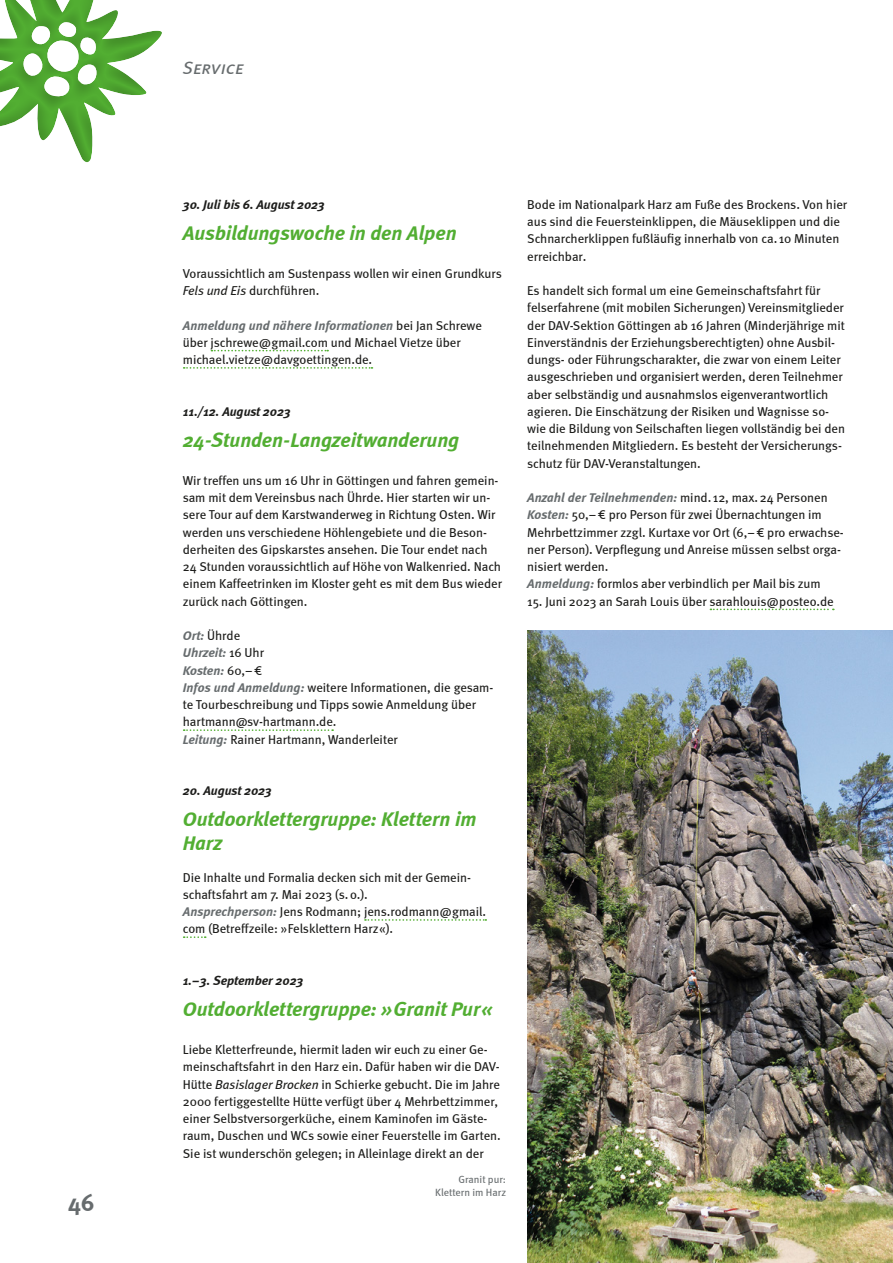
<style>
.page{position:relative;width:893px;height:1263px;background:#fff}
.page>*{position:absolute;margin:0;border:0;box-sizing:border-box;transform-origin:0 0}
.t1{font:24px "Meta Bold Caps";color:#676c6e}
.t2{font:italic 700 20.25px/24px "Meta";letter-spacing:-.005em;color:#52ae32}
.t3{font:18px "Meta Book Italic Caps";letter-spacing:.015em;color:#676c6e}
.t4{font:12.9px/17.2px "Meta";letter-spacing:-.005em;color:#1d1d1b}
.t5{font:italic 700 12.9px "Meta";letter-spacing:-.005em;color:#1d1d1b}
.t6{font:10.5px/12.8px "Meta";letter-spacing:-.005em;color:#676c6e;text-align:right}
.s1{font-style:italic}
.s2{font-weight:700;font-style:italic;color:#676c6e}
</style>
<div class="page">
<div style="left:0;top:0;width:166px;height:165px;background:#1d1d1b;opacity:.25"></div>
<svg style="left:710px;top:609px;width:124px;height:1px"></svg>
<svg style="left:211px;top:350px;width:117px;height:1px"></svg>
<svg style="left:184px;top:367px;width:188px;height:2px"></svg>
<svg style="left:184px;top:729px;width:149px;height:2px"></svg>
<svg style="left:365px;top:919px;width:121px;height:2px"></svg>
<svg style="left:184px;top:936px;width:22px;height:2px"></svg>
<img style="left:527px;top:630px;width:366px;height:633px">
<h1 class="t1" style="left:68px;top:1188px;width:28px">46</h1>
<h3 class="t3" style="left:183px;top:57px;width:62px">Service</h3>
<p class="t5" style="left:183px;top:197px;width:143px">30. Juli bis 6. August 2023</p>
<h2 class="t2" style="left:183px;top:220px;width:275px">Ausbildungswoche in den Alpen</h2>
<p class="t4" style="left:183px;top:265px;width:321px">Voraussichtlich am Sustenpass wollen wir einen Grundkurs<br><span class="s1">Fels und Eis</span> durchführen.</p>
<p class="t4" style="left:183px;top:316px;width:301px"><span class="s2">Anmeldung und nähere Informationen</span> bei Jan Schrewe über jschrewe@gmail.com und Michael Vietze über michael.vietze@davgoettingen.de.</p>
<p class="t5" style="left:183px;top:404px;width:109px">11./12. August 2023</p>
<h2 class="t2" style="left:183px;top:427px;width:278px">24-Stunden-Langzeitwanderung</h2>
<p class="t4" style="left:183px;top:472px;width:321px">Wir treffen uns um 16 Uhr in Göttingen und fahren gemein&shy;sam mit dem Vereinsbus nach Ührde. Hier starten wir un&shy;sere Tour auf dem Karstwanderweg in Richtung Osten. Wir werden uns verschiedene Höhlengebiete und die Beson&shy;derheiten des Gipskarstes ansehen. Die Tour endet nach 24 Stunden voraussichtlich auf Höhe von Walkenried. Nach einem Kaffeetrinken im Kloster geht es mit dem Bus wieder zurück nach Göttingen.</p>
<p class="t4" style="left:183px;top:627px;width:312px"><span class="s2">Ort:</span> Ührde<br><span class="s2">Uhrzeit:</span> 16 Uhr<br><span class="s2">Kosten:</span> 60,–€<br><span class="s2">Infos und Anmeldung:</span> weitere Informationen, die gesam&shy;te Tourbeschreibung und Tipps sowie Anmeldung über hartmann@sv-hartmann.de.<br><span class="s2">Leitung:</span> Rainer Hartmann, Wanderleiter</p>
<p class="t5" style="left:183px;top:783px;width:90px">20. August 2023</p>
<h2 class="t2" style="left:183px;top:807px;width:295px">Outdoorklettergruppe: Klettern im<br>Harz</h2>
<p class="t4" style="left:183px;top:868px;width:305px">Die Inhalte und Formalia decken sich mit der Gemein&shy;schaftsfahrt am 7. Mai 2023 (s.o.).<br><span class="s2">Ansprechperson:</span> Jens Rodmann; jens.rodmann@gmail. com (Betreffzeile: »Felsklettern Harz«).</p>
<p class="t5" style="left:183px;top:973px;width:122px">1.–3. September 2023</p>
<h2 class="t2" style="left:183px;top:997px;width:311px">Outdoorklettergruppe: »Granit Pur«</h2>
<p class="t4" style="left:183px;top:1041px;width:319px">Liebe Kletterfreunde, hiermit laden wir euch zu einer Ge&shy;meinschaftsfahrt in den Harz ein. Dafür haben wir die DAV-Hütte <span class="s1">Basislager Brocken</span> in Schierke gebucht. Die im Jahre 2000 fertiggestellte Hütte verfügt über 4 Mehrbettzimmer, einer Selbstversorgerküche, einem Kaminofen im Gäste&shy;raum, Duschen und WCs sowie einer Feuerstelle im Garten.<br>Sie ist wunderschön gelegen; in Alleinlage direkt an der</p>
<p class="t6" style="left:435px;top:1173px;width:72px">Granit pur:<br>Klettern im Harz</p>
<p class="t4" style="left:527px;top:196px;width:321px">Bode im Nationalpark Harz am Fuße des Brockens. Von hier aus sind die Feuersteinklippen, die Mäuseklippen und die Schnarcherklippen fußläufig innerhalb von ca. 10 Minuten erreichbar.</p>
<p class="t4" style="left:527px;top:282px;width:319px">Es handelt sich formal um eine Gemeinschaftsfahrt für felserfahrene (mit mobilen Sicherungen) Vereinsmitglieder der DAV-Sektion Göttingen ab 16 Jahren (Minderjährige mit Einverständnis der Erziehungsberechtigten) ohne Ausbil&shy;dungs- oder Führungscharakter, die zwar von einem Leiter ausgeschrieben und organisiert werden, deren Teilnehmer aber selbständig und ausnahmslos eigenverantwortlich agieren. Die Einschätzung der Risiken und Wagnisse so&shy;wie die Bildung von Seilschaften liegen vollständig bei den teilnehmenden Mitgliedern. Es besteht der Versicherungs&shy;schutz für DAV-Veranstaltungen.</p>
<p class="t4" style="left:527px;top:489px;width:318px"><span class="s2">Anzahl der Teilnehmenden:</span> mind. 12, max.24 Personen <span class="s2">Kosten:</span> 50,–€ pro Person für zwei Übernachtungen im Mehrbettzimmer zzgl. Kurtaxe vor Ort (6,–€ pro erwachse&shy;ner Person). Verpflegung und Anreise müssen selbst orga&shy;nisiert werden.<br><span class="s2">Anmeldung:</span> formlos aber verbindlich per Mail bis zum</p>
<p class="t4" style="left:527px;top:592px;width:308px">15. Juni 2023 an Sarah Louis über sarahlouis@posteo.de</p>
</div>
